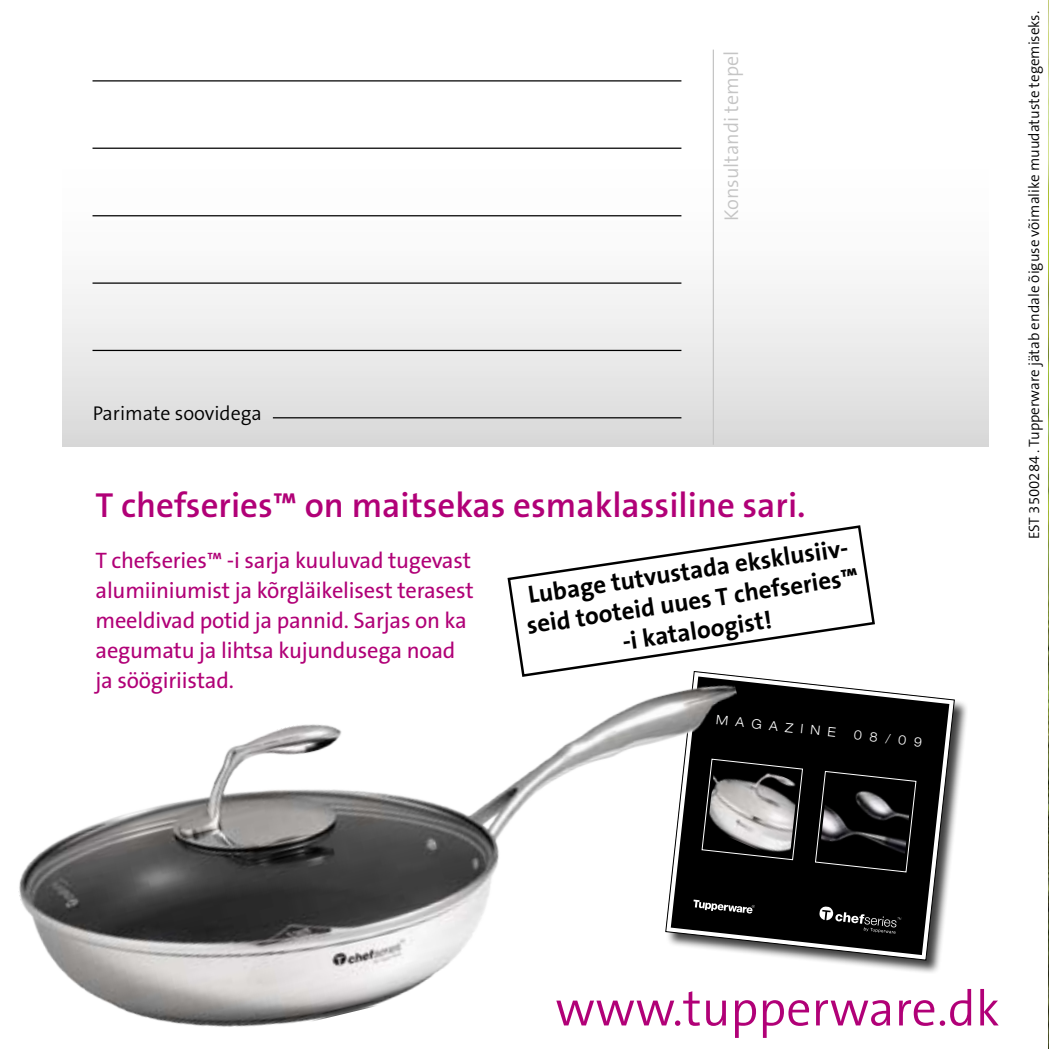
<style>
.page{position:relative;width:1049px;height:1049px;background:#fff}
.page>*{position:absolute;margin:0;border:0;box-sizing:border-box;transform-origin:0 0}
.t1{font:300 50px "The Sans OT4";color:#b10077}
.t2{font:600 35px "The Sans OT6";color:#b10077}
.t3{font:700 25px/30px "The Sans OT7";color:#000;text-align:center}
.t4{font:22.5px/30px "The Sans OT5 Plain";letter-spacing:-.01em;color:#b10077}
.t5{font:300 20px "The Sans OT4";color:#000}
.t6{font:300 20px "The Sans OT4";color:#c5c5c5}
.t7{font:300 15px "The Sans OT4";color:#000}
.t8{font:300 expanded 13px "Helvetica Neue LT Pro";color:#fff;scale:.93 1}
.t9{font:300 expanded 13px "Helvetica Neue LT Std";color:#fff;scale:.93 1}
</style>
<div class="page">
<div style="left:62px;top:149px;width:927px;height:297px;background:linear-gradient(to bottom,#fff,#dcdcdc)"></div>
<img style="left:1048px;top:0;width:1px;height:1049px">
<hr style="left:713px;top:50px;width:1px;height:395px;background:#c5c5c5">
<div style="left:665px;top:670px;width:303px;height:304px;background:#000;opacity:.75"></div>
<svg style="left:788px;top:671px;width:167px;height:289px"></svg>
<img style="left:18px;top:678px;width:770px;height:349px">
<hr style="left:92px;top:215px;width:589px;height:1px;background:#000">
<hr style="left:92px;top:80px;width:589px;height:1px;background:#000">
<hr style="left:92px;top:148px;width:589px;height:1px;background:#000">
<hr style="left:92px;top:282px;width:589px;height:2px;background:#000">
<hr style="left:92px;top:350px;width:589px;height:1px;background:#000">
<hr style="left:273px;top:417px;width:408px;height:1px;background:#000">
<svg style="left:507px;top:525px;width:369px;height:153px"></svg>
<p class="t5" style="left:93px;top:400px;width:171px">Parimate soovidega</p>
<p class="t6" style="left:719px;top:221px;width:171px;rotate:-90deg">Konsultandi tempel</p>
<h2 class="t2" style="left:95px;top:482px;width:712px">T chefseries™ on maitsekas esmaklassiline sari.</h2>
<p class="t4" style="left:95px;top:545px;width:380px">T chefseries™ -i sarja kuuluvad tugevast alumiiniumist ja kõrgläikelisest terasest meeldivad potid ja pannid. Sarjas on ka aegumatu ja lihtsa kujundusega noad ja söögiriistad.</p>
<p class="t3" style="left:521px;top:580px;width:336px;rotate:-8deg">Lubage tutvustada eksklusiiv&shy;seid tooteid uues T chefseries™ -i kataloogist!</p>
<p class="t8" style="left:717px;top:712px;width:131px;rotate:6deg">MAGAZINE</p>
<p class="t9" style="left:855px;top:727px;width:75px;rotate:6deg">08/09</p>
<p class="t7" style="left:1024px;top:539px;width:530px;rotate:-90deg">EST 3500284 . Tupperware jätab endale õiguse võimalike muudatuste tegemiseks.</p>
<h1 class="t1" style="left:555px;top:976px;width:446px">www.tupperware.dk</h1>
</div>
